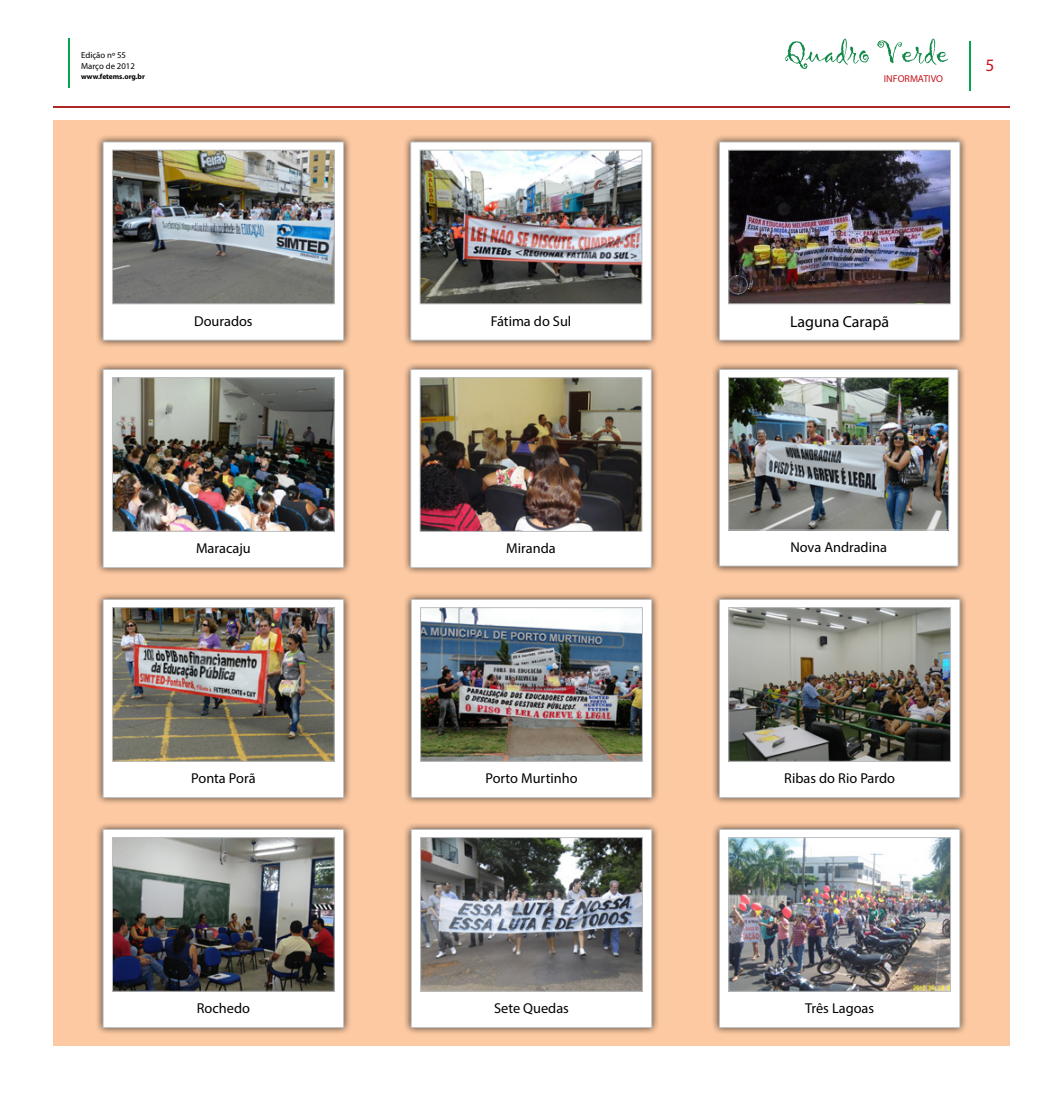
<style>
.page{position:relative;width:1063px;height:1099px;background:#fff}
.page>*{position:absolute;margin:0;border:0;box-sizing:border-box;transform-origin:0 0}
.t1{font:17.5px "Myriad Pro";color:#c4161c}
.t2{font:16px "Myriad Pro";color:#000}
.t3{font:14.38px "Myriad Pro";color:#000}
.t4{font:10px "Myriad Pro";color:#c4161c}
.t5{font:8.75px "Myriad Pro";color:#000}
.t6{font:700 7.5px "Myriad Pro";letter-spacing:-.005em;color:#000}
</style>
<div class="page">
<hr style="left:969px;top:41px;width:1px;height:50px;background:#00a651">
<hr style="left:68px;top:38px;width:1px;height:50px;background:#00a651">
<svg style="left:785px;top:39px;width:163px;height:30px"></svg>
<hr style="left:53px;top:106px;width:957px;height:2px;background:#ad2724">
<div style="left:53px;top:120px;width:957px;height:925px;background:#fcc9a2"></div>
<div style="left:95px;top:134px;width:256px;height:214px;background:#000;opacity:.75"></div>
<div style="left:103px;top:142px;width:241px;height:198px;background:#fff;border:1px solid #bcbec0"></div>
<img style="left:114px;top:152px;width:218px;height:150px">
<div style="left:112px;top:150px;width:222px;height:154px;border:1px solid #bcbec0"></div>
<div style="left:403px;top:134px;width:256px;height:214px;background:#000;opacity:.75"></div>
<div style="left:411px;top:142px;width:240px;height:198px;background:#fff;border:1px solid #bcbec0"></div>
<img style="left:422px;top:152px;width:218px;height:150px">
<div style="left:420px;top:150px;width:222px;height:154px;border:1px solid #bcbec0"></div>
<div style="left:95px;top:362px;width:256px;height:213px;background:#000;opacity:.75"></div>
<div style="left:103px;top:369px;width:241px;height:199px;background:#fff;border:1px solid #bcbec0"></div>
<img style="left:114px;top:379px;width:218px;height:150px">
<div style="left:112px;top:377px;width:222px;height:154px;border:1px solid #bcbec0"></div>
<div style="left:403px;top:362px;width:256px;height:213px;background:#000;opacity:.75"></div>
<div style="left:411px;top:369px;width:240px;height:199px;background:#fff;border:1px solid #bcbec0"></div>
<img style="left:422px;top:379px;width:218px;height:150px">
<div style="left:420px;top:377px;width:222px;height:154px;border:1px solid #bcbec0"></div>
<div style="left:712px;top:362px;width:254px;height:212px;background:#000;opacity:.75"></div>
<div style="left:719px;top:369px;width:239px;height:197px;background:#fff;border:1px solid #bcbec0"></div>
<img style="left:730px;top:379px;width:217px;height:149px">
<div style="left:728px;top:377px;width:221px;height:153px;border:1px solid #bcbec0"></div>
<div style="left:95px;top:592px;width:256px;height:213px;background:#000;opacity:.75"></div>
<div style="left:103px;top:599px;width:241px;height:198px;background:#fff;border:1px solid #bcbec0"></div>
<img style="left:114px;top:609px;width:218px;height:150px">
<div style="left:112px;top:607px;width:222px;height:154px;border:1px solid #bcbec0"></div>
<div style="left:404px;top:592px;width:256px;height:213px;background:#000;opacity:.75"></div>
<div style="left:411px;top:599px;width:241px;height:198px;background:#fff;border:1px solid #bcbec0"></div>
<img style="left:422px;top:609px;width:219px;height:150px">
<div style="left:420px;top:607px;width:223px;height:154px;border:1px solid #bcbec0"></div>
<div style="left:712px;top:592px;width:256px;height:213px;background:#000;opacity:.75"></div>
<div style="left:719px;top:599px;width:241px;height:198px;background:#fff;border:1px solid #bcbec0"></div>
<img style="left:731px;top:609px;width:218px;height:150px">
<div style="left:729px;top:607px;width:222px;height:154px;border:1px solid #bcbec0"></div>
<div style="left:95px;top:821px;width:256px;height:214px;background:#000;opacity:.75"></div>
<div style="left:103px;top:829px;width:241px;height:198px;background:#fff;border:1px solid #bcbec0"></div>
<img style="left:114px;top:839px;width:218px;height:150px">
<div style="left:112px;top:837px;width:222px;height:154px;border:1px solid #bcbec0"></div>
<div style="left:404px;top:821px;width:256px;height:214px;background:#000;opacity:.75"></div>
<div style="left:411px;top:829px;width:241px;height:198px;background:#fff;border:1px solid #bcbec0"></div>
<img style="left:422px;top:839px;width:219px;height:150px">
<div style="left:420px;top:837px;width:223px;height:154px;border:1px solid #bcbec0"></div>
<div style="left:712px;top:821px;width:256px;height:214px;background:#000;opacity:.75"></div>
<div style="left:719px;top:829px;width:241px;height:198px;background:#fff;border:1px solid #bcbec0"></div>
<img style="left:731px;top:839px;width:218px;height:150px">
<div style="left:729px;top:837px;width:222px;height:154px;border:1px solid #bcbec0"></div>
<div style="left:712px;top:134px;width:256px;height:214px;background:#000;opacity:.75"></div>
<div style="left:719px;top:142px;width:241px;height:198px;background:#fff;border:1px solid #bcbec0"></div>
<img style="left:731px;top:152px;width:218px;height:150px">
<div style="left:729px;top:150px;width:222px;height:154px;border:1px solid #bcbec0"></div>
<p class="t5" style="left:81px;top:50px;width:46px">Edição nº 55</p>
<p class="t6" style="left:81px;top:72px;width:65px">www.fetems.org.br</p>
<p class="t4" style="left:884px;top:73px;width:61px">INFORMATIVO</p>
<p class="t5" style="left:81px;top:61px;width:55px">Março de 2012</p>
<p class="t1" style="left:985px;top:54px;width:10px">5</p>
<p class="t3" style="left:194px;top:312px;width:60px">Dourados</p>
<p class="t3" style="left:491px;top:312px;width:82px">Fátima do Sul</p>
<p class="t2" style="left:790px;top:312px;width:101px">Laguna Carapã</p>
<p class="t3" style="left:196px;top:539px;width:56px">Maracaju</p>
<p class="t3" style="left:506px;top:539px;width:51px">Miranda</p>
<p class="t3" style="left:790px;top:538px;width:98px">Nova Andradina</p>
<p class="t3" style="left:191px;top:769px;width:66px">Ponta Porã</p>
<p class="t3" style="left:485px;top:769px;width:94px">Porto Murtinho</p>
<p class="t3" style="left:784px;top:769px;width:112px">Ribas do Rio Pardo</p>
<p class="t3" style="left:197px;top:999px;width:55px">Rochedo</p>
<p class="t3" style="left:494px;top:999px;width:76px">Sete Quedas</p>
<p class="t3" style="left:805px;top:999px;width:71px">Três Lagoas</p>
</div>
